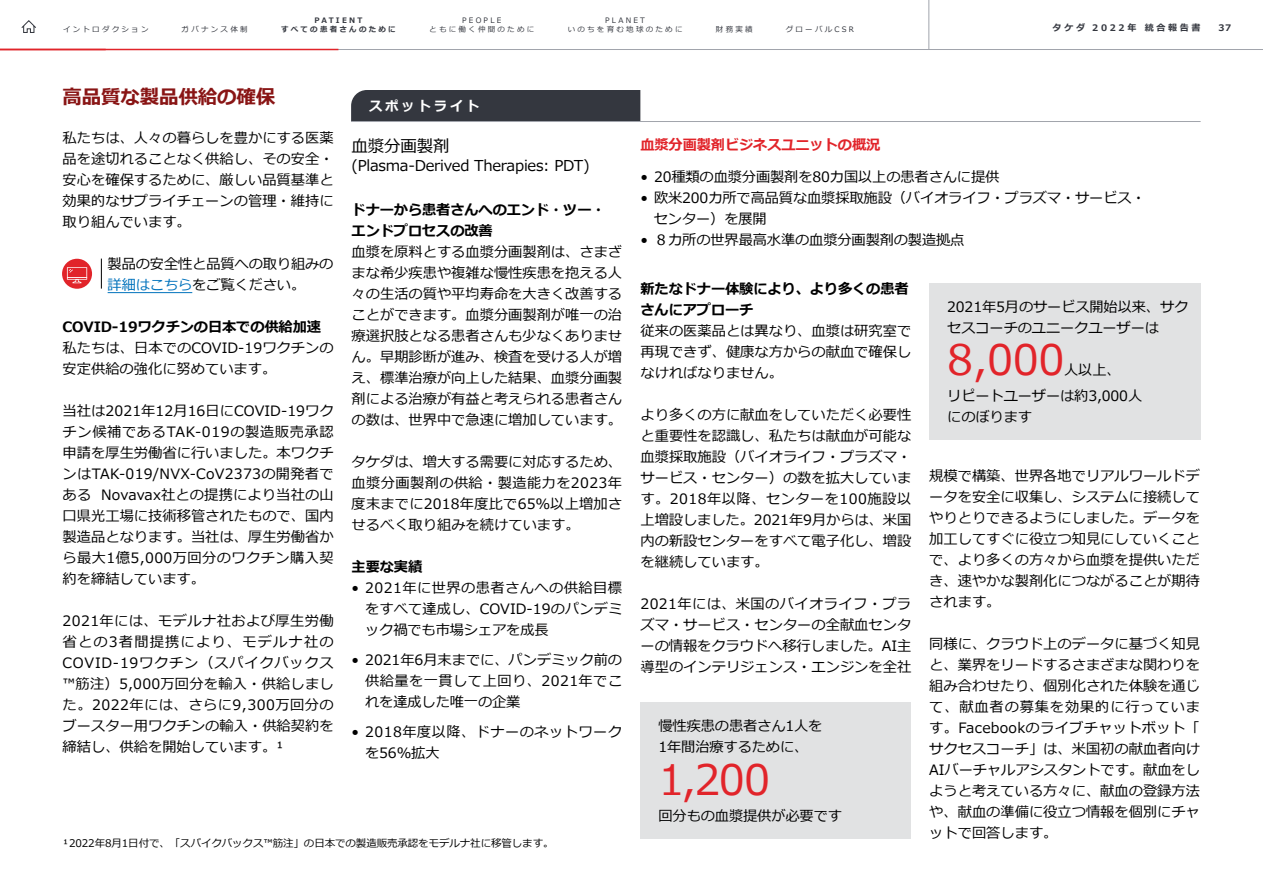
<style>
.page{position:relative;width:1263px;height:893px;background:#fff}
.page>*{position:absolute;margin:0;border:0;box-sizing:border-box;transform-origin:0 0}
.t1{font:42px "Meiryo";letter-spacing:-.015em;color:#e1242a}
.t2{font:700 19.5px "Meiryo";letter-spacing:-.01em;color:#891515}
.t3{font:16.5px "Meiryo";letter-spacing:-.01em;color:#000}
.t4{font:15px "Meiryo";letter-spacing:-.015em;color:#000}
.t5{font:14.25px/21px "Meiryo";color:#000;text-align:justify}
.t6{font:700 14.25px/21px "Meiryo";letter-spacing:-.01em;color:#000}
.t7{font:14.25px/21px "Meiryo";letter-spacing:.03em;color:#000}
.t8{font:700 14.25px "Meiryo";letter-spacing:-.01em;color:#e1242a}
.t9{font:700 13.5px "Meiryo";letter-spacing:.2em;color:#fff}
.t10{font:10.5px "Meiryo";letter-spacing:-.01em;color:#000}
.t11{font:700 9px "Meiryo";letter-spacing:.3em;color:#34373f}
.t12{font:7.5px/9px "Meiryo";letter-spacing:.3em;color:#34373f;text-align:center}
.t13{font:700 7.5px/9px "Meiryo";letter-spacing:.3em;color:#34373f;text-align:center}
.s1{color:#0072bc}
</style>
<div class="page">
<hr style="left:108px;top:292px;width:84px;height:1px;background:#0072bc">
<svg style="left:62px;top:259px;width:30px;height:30px"></svg>
<svg style="left:67px;top:267px;width:20px;height:16px"></svg>
<hr style="left:101px;top:259px;width:1px;height:30px;background:#000">
<div style="left:351px;top:90px;width:289px;height:31px;background:#34373f"></div>
<hr style="left:351px;top:121px;width:849px;height:1px;background:#a1a4ac">
<div style="left:640px;top:702px;width:271px;height:137px;background:#e1e2e3"></div>
<div style="left:929px;top:284px;width:271px;height:156px;background:#e1e2e3"></div>
<hr style="left:0;top:49px;width:1263px;height:1px;background:#a1a4ac">
<svg style="left:21px;top:20px;width:15px;height:13px"></svg>
<hr style="left:928px;top:0;width:1px;height:50px;background:#a1a4ac">
<hr style="left:0;top:49px;width:338px;height:1px;background:#e1242a">
<p class="t12" style="left:429px;top:16px;width:106px">PEOPLE<br>ともに働く仲間のために</p>
<p class="t12" style="left:605px;top:16px;width:41px">PLANET</p>
<p class="t13" style="left:281px;top:16px;width:116px">PATIENT<br>すべての患者さんのために</p>
<p class="t12" style="left:63px;top:25px;width:87px">イントロダクション</p>
<p class="t11" style="left:1053px;top:21px;width:149px">タケダ 2022年 統合報告書</p>
<p class="t11" style="left:1218px;top:21px;width:14px">37</p>
<p class="t12" style="left:182px;top:25px;width:68px">ガバナンス体制</p>
<p class="t12" style="left:568px;top:25px;width:116px">いのちを育む地球のために</p>
<p class="t12" style="left:716px;top:25px;width:38px">財務実績</p>
<p class="t12" style="left:786px;top:25px;width:70px">グローバルCSR</p>
<h2 class="t2" style="left:63px;top:83px;width:214px">高品質な製品供給の確保</h2>
<p class="t5" style="left:63px;top:128px;width:273px">私たちは、人々の暮らしを豊かにする医薬品を途切れることなく供給し、その安全・安心を確保するために、厳しい品質基準と効果的なサプライチェーンの管理・維持に取り組んでいます。</p>
<p class="t5" style="left:108px;top:254px;width:227px">製品の安全性と品質への取り組みの<span class="s1">詳細はこちら</span>をご覧ください。</p>
<p class="t6" style="left:63px;top:317px;width:260px">COVID-19ワクチンの日本での供給加速</p>
<p class="t5" style="left:63px;top:338px;width:273px">私たちは、日本でのCOVID-19ワクチンの安定供給の強化に努めています。</p>
<p class="t5" style="left:63px;top:401px;width:273px">当社は2021年12月16日にCOVID-19ワクチン候補であるTAK-019の製造販売承認申請を厚生労働省に行いました。本ワクチンはTAK-019/NVX-CoV2373の開発者である Novavax社との提携により当社の山口県光工場に技術移管されたもので、国内製造品となります。当社は、厚生労働省から最大1億5,000万回分のワクチン購入契約を締結しています。</p>
<p class="t5" style="left:63px;top:611px;width:273px">2021年には、モデルナ社および厚生労働省との3者間提携により、モデルナ社のCOVID-19ワクチン（スパイクバックス™筋注）5,000万回分を輸入・供給しました。2022年には、さらに9,300万回分のブースター用ワクチンの輸入・供給契約を締結し、供給を開始しています。1</p>
<p class="t9" style="left:369px;top:96px;width:112px">スポットライト</p>
<p class="t3" style="left:351px;top:134px;width:100px">血漿分画製剤</p>
<p class="t4" style="left:351px;top:155px;width:240px">(Plasma-Derived Therapies: PDT)</p>
<p class="t6" style="left:352px;top:200px;width:256px">ドナーから患者さんへのエンド・ツー・エンドプロセスの改善</p>
<p class="t5" style="left:352px;top:242px;width:272px">血漿を原料とする血漿分画製剤は、さまざまな希少疾患や複雑な慢性疾患を抱える人々の生活の質や平均寿命を大きく改善することができます。血漿分画製剤が唯一の治療選択肢となる患者さんも少なくありません。早期診断が進み、検査を受ける人が増え、標準治療が向上した結果、血漿分画製剤による治療が有益と考えられる患者さんの数は、世界中で急速に増加しています。</p>
<p class="t5" style="left:352px;top:452px;width:272px">タケダは、増大する需要に対応するため、血漿分画製剤の供給・製造能力を2023年度末までに2018年度比で65％以上増加させるべく取り組みを続けています。</p>
<p class="t6" style="left:352px;top:557px;width:72px">主要な実績</p>
<p class="t5" style="left:365px;top:578px;width:259px;text-indent:-13px">• 2021年に世界の患者さんへの供給目標をすべて達成し、COVID-19のパンデミック禍でも市場シェアを成長</p>
<p class="t5" style="left:365px;top:650px;width:259px;text-indent:-13px">• 2021年6月末までに、パンデミック前の供給量を一貫して上回り、2021年でこれを達成した唯一の企業</p>
<p class="t7" style="left:365px;top:722px;width:258px;text-indent:-13px">• 2018年度以降、ドナーのネットワークを56%拡大</p>
<p class="t10" style="left:63px;top:836px;width:492px">12022年8月1日付で、「スパイクバックス™筋注」の日本での製造販売承認をモデルナ社に移管します。</p>
<p class="t8" style="left:640px;top:135px;width:241px">血漿分画製剤ビジネスユニットの概況</p>
<p class="t5" style="left:640px;top:167px;width:360px">• 20種類の血漿分画製剤を80カ国以上の患者さんに提供</p>
<p class="t5" style="left:654px;top:188px;width:493px;text-indent:-13px">• 欧米200カ所で高品質な血漿採取施設（バイオライフ・プラズマ・サービス・センター）を展開</p>
<p class="t5" style="left:640px;top:230px;width:326px">• ８カ所の世界最高水準の血漿分画製剤の製造拠点</p>
<p class="t6" style="left:640px;top:279px;width:270px">新たなドナー体験により、より多くの患者さんにアプローチ</p>
<p class="t5" style="left:640px;top:321px;width:272px">従来の医薬品とは異なり、血漿は研究室で再現できず、健康な方からの献血で確保しなければなりません。</p>
<p class="t5" style="left:640px;top:405px;width:272px">より多くの方に献血をしていただく必要性と重要性を認識し、私たちは献血が可能な血漿採取施設（バイオライフ・プラズマ・サービス・センター）の数を拡大しています。2018年以降、センターを100施設以上増設しました。2021年9月からは、米国内の新設センターをすべて電子化し、増設を継続しています。</p>
<p class="t5" style="left:640px;top:594px;width:272px">2021年には、米国のバイオライフ・プラズマ・サービス・センターの全献血センターの情報をクラウドへ移行しました。AI主導型のインテリジェンス・エンジンを全社</p>
<p class="t5" style="left:947px;top:298px;width:243px">2021年5月のサービス開始以来、サクセスコーチのユニークユーザーは</p>
<h1 class="t1" style="left:947px;top:331px;width:119px">8,000</h1>
<p class="t5" style="left:947px;top:358px;width:196px;line-height:25.5px;text-indent:117px">人以上、<br>リピートユーザーは約3,000人</p>
<p class="t5" style="left:947px;top:407px;width:86px">にのぼります</p>
<p class="t5" style="left:929px;top:466px;width:272px">規模で構築、世界各地でリアルワールドデータを安全に収集し、システムに接続してやりとりできるようにしました。データを加工してすぐに役立つ知見にしていくことで、より多くの方々から血漿を提供いただき、速やかな製剤化につながることが期待されます。</p>
<p class="t5" style="left:929px;top:634px;width:272px">同様に、クラウド上のデータに基づく知見と、業界をリードするさまざまな関わりを組み合わせたり、個別化された体験を通じて、献血者の募集を効果的に行っています。Facebookのライブチャットボット「サクセスコーチ」は、米国初の献血者向けAIバーチャルアシスタントです。献血をしようと考えている方々に、献血の登録方法や、献血の準備に役立つ情報を個別にチャットで回答します。</p>
<p class="t5" style="left:658px;top:716px;width:166px">慢性疾患の患者さん1人を<br>1年間治療するために、</p>
<h1 class="t1" style="left:658px;top:751px;width:113px">1,200</h1>
<p class="t5" style="left:658px;top:806px;width:185px">回分もの血漿提供が必要です</p>
</div>
